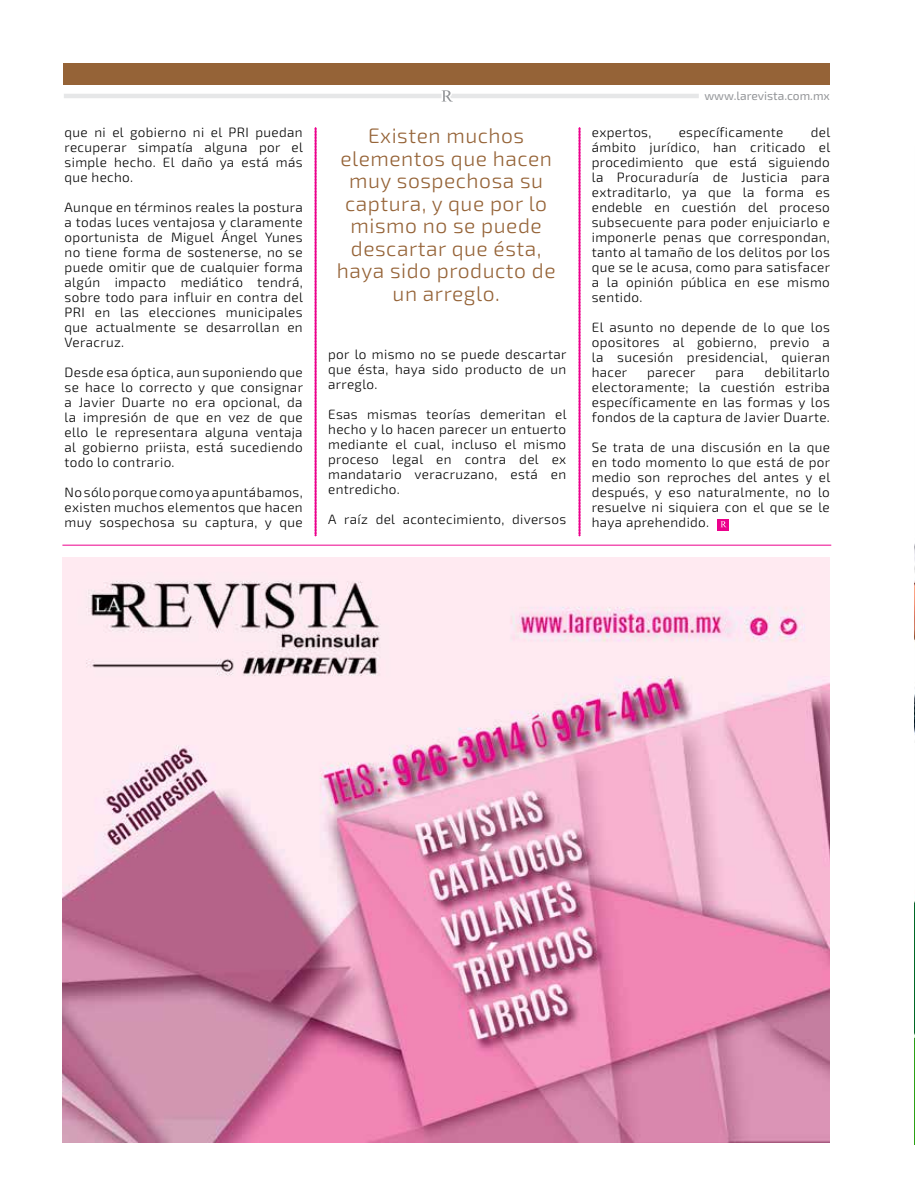
<style>
.page{position:relative;width:915px;height:1191px;background:#fff}
.page>*{position:absolute;margin:0;border:0;box-sizing:border-box;transform-origin:0 0}
.t1{font:300 21px/22.5px "Exo 2";letter-spacing:.025em;color:#956337;text-align:center}
.t2{font:300 13.5px/15px "Exo 2";letter-spacing:.025em;color:#000;text-align:justify}
.t3{font:12px "Exo 2";color:#939598}
</style>
<div class="page">
<hr style="left:64px;top:94px;width:377px;height:4px;background:#e6e7e8">
<hr style="left:441px;top:94px;width:257px;height:4px;background:#e6e7e8">
<svg style="left:441px;top:90px;width:12px;height:12px"></svg>
<div style="left:64px;top:64px;width:765px;height:21px;background:#956337"></div>
<div style="left:717px;top:519px;width:11px;height:11px;background:#ec008c"></div>
<svg style="left:720px;top:521px;width:6px;height:6px"></svg>
<img style="left:62px;top:557px;width:767px;height:585px">
<hr style="left:62px;top:545px;width:769px;height:1px;background:#ec008c">
<svg style="left:314px;top:127px;width:2px;height:409px"></svg>
<svg style="left:578px;top:127px;width:2px;height:409px"></svg>
<p class="t2" style="left:65px;top:125px;width:240px">que ni el gobierno ni el PRI puedan recuperar simpatía alguna por el simple hecho. El daño ya está más que hecho.</p>
<p class="t2" style="left:65px;top:200px;width:240px">Aunque en términos reales la postura a todas luces ventajosa y claramente oportunista de Miguel Ángel Yunes no tiene forma de sostenerse, no se puede omitir que de cualquier forma algún impacto mediático tendrá, sobre todo para influir en contra del PRI en las elecciones municipales que actualmente se desarrollan en Veracruz.</p>
<p class="t2" style="left:65px;top:365px;width:240px">Desde esa óptica, aun suponiendo que se hace lo correcto y que consignar a Javier Duarte no era opcional, da la impresión de que en vez de que ello le representara alguna ventaja al gobierno priista, está sucediendo todo lo contrario.</p>
<p class="t2" style="left:65px;top:485px;width:239px">No sólo porque como ya apuntábamos, existen muchos elementos que hacen muy sospechosa su captura, y que</p>
<h1 class="t1" style="left:336px;top:125px;width:220px">Existen muchos elementos que hacen muy sospechosa su captura, y que por lo mismo no se puede descartar que ésta, haya sido producto de un arreglo.</h1>
<p class="t2" style="left:328px;top:347px;width:240px">por lo mismo no se puede descartar que ésta, haya sido producto de un arreglo.</p>
<p class="t2" style="left:328px;top:407px;width:240px">Esas mismas teorías demeritan el hecho y lo hacen parecer un entuerto mediante el cual, incluso el mismo proceso legal en contra del ex mandatario veracruzano, está en entredicho.</p>
<p class="t2" style="left:328px;top:512px;width:239px">A raíz del acontecimiento, diversos</p>
<p class="t3" style="left:704px;top:89px;width:127px">www.larevista.com.mx</p>
<p class="t2" style="left:591px;top:125px;width:61px">expertos,</p>
<p class="t2" style="left:678px;top:125px;width:106px">específicamente</p>
<p class="t2" style="left:591px;top:125px;width:240px;text-indent:219px">del ámbito jurídico, han criticado el procedimiento que está siguiendo la Procuraduría de Justicia para extraditarlo, ya que la forma es endeble en cuestión del proceso subsecuente para poder enjuiciarlo e imponerle penas que correspondan, tanto al tamaño de los delitos por los que se le acusa, como para satisfacer a la opinión pública en ese mismo sentido.</p>
<p class="t2" style="left:591px;top:320px;width:239px">El asunto no depende de lo que los opositores al gobierno, previo a la sucesión presidencial, quieran hacer</p>
<p class="t2" style="left:591px;top:365px;width:239px;text-indent:172px">debilitarlo electoramente; la cuestión estriba específicamente en las formas y los fondos de la captura de Javier Duarte.</p>
<p class="t2" style="left:591px;top:440px;width:240px">Se trata de una discusión en la que en todo momento lo que está de por medio son reproches del antes y el después, y eso naturalmente, no lo resuelve ni siquiera con el que se le haya aprehendido.</p>
<p class="t2" style="left:647px;top:365px;width:50px">parecer</p>
<p class="t2" style="left:715px;top:365px;width:30px">para</p>
</div>
